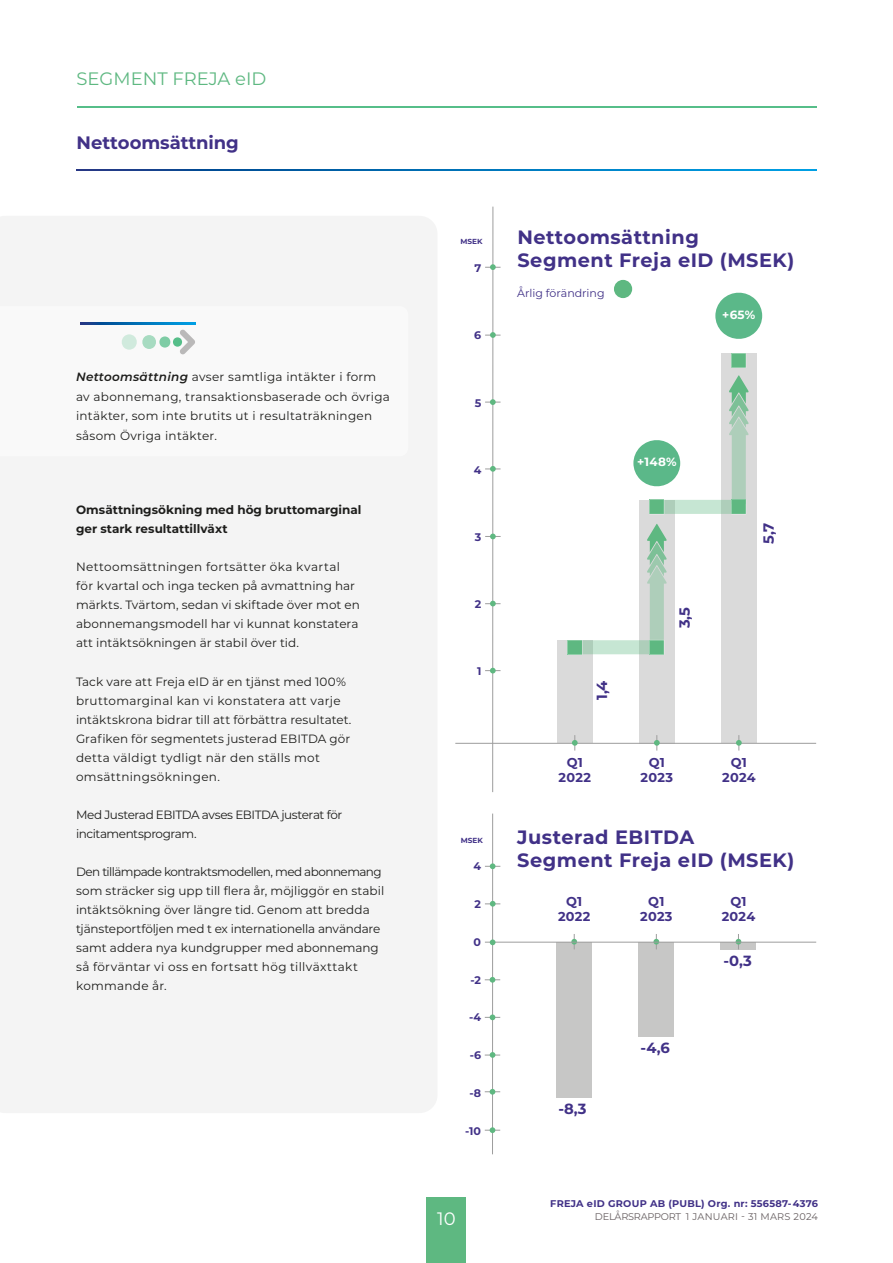
<style>
.page{position:relative;width:893px;height:1263px;background:#fff}
.page>*{position:absolute;margin:0;border:0;box-sizing:border-box;transform-origin:0 0}
.t1{font:700 19.35px/23.1px "Montserrat";letter-spacing:.025em;color:#413187}
.t2{font:18px "Montserrat";color:#5eb881}
.t3{font:700 18px "Montserrat";color:#413187}
.t4{font:18px "Montserrat";color:#fff}
.t5{font:700 14.7px "Montserrat";color:#413187}
.t6{font:700 12.9px/15.5px "Montserrat";letter-spacing:.025em;color:#413187;text-align:center}
.t7{font:12px/19px "Montserrat";letter-spacing:.01em;color:#1d1d1b}
.t8{font:12px "Montserrat";letter-spacing:.03em;color:#1d1d1b}
.t9{font:700 12px "Montserrat";color:#1d1d1b}
.t10{font:12px/19px "Montserrat";letter-spacing:-.035em;color:#1d1d1b}
.t11{font:700 12px "Montserrat";color:#fff}
.t12{font:700 11.1px "Montserrat";color:#413187}
.t13{font:11.1px "Montserrat";color:#413187}
.t14{font:700 9.75px "Montserrat";letter-spacing:.025em;color:#413187}
.t15{font:9.75px "Montserrat";color:#675f61}
.t16{font:700 7.35px "Montserrat";color:#413187}
.s1{font-weight:600;font-style:italic}
</style>
<div class="page">
<div style="left:427px;top:1197px;width:39px;height:66px;background:#5eb881"></div>
<div style="left:721px;top:354px;width:36px;height:389px;background:#dadada"></div>
<div style="left:557px;top:640px;width:36px;height:103px;background:#dadada"></div>
<div style="left:639px;top:500px;width:36px;height:243px;background:#dadada"></div>
<hr style="left:455px;top:743px;width:361px;height:1px;background:#9d9d9d">
<svg style="left:715px;top:292px;width:47px;height:47px"></svg>
<div style="left:614px;top:280px;width:18px;height:18px;background:#5eb881;border-radius:50%"></div>
<hr style="left:492px;top:207px;width:1px;height:585px;background:#9d9d9d">
<svg style="left:485px;top:264px;width:16px;height:6px"></svg>
<svg style="left:485px;top:332px;width:16px;height:6px"></svg>
<svg style="left:485px;top:466px;width:16px;height:6px"></svg>
<svg style="left:485px;top:601px;width:16px;height:5px"></svg>
<svg style="left:485px;top:668px;width:16px;height:5px"></svg>
<svg style="left:485px;top:399px;width:16px;height:6px"></svg>
<svg style="left:485px;top:534px;width:16px;height:5px"></svg>
<svg style="left:572px;top:735px;width:6px;height:15px"></svg>
<svg style="left:654px;top:735px;width:6px;height:15px"></svg>
<svg style="left:736px;top:735px;width:6px;height:15px"></svg>
<svg style="left:731px;top:353px;width:15px;height:15px"></svg>
<svg style="left:568px;top:524px;width:99px;height:131px"></svg>
<svg style="left:633px;top:375px;width:115px;height:139px"></svg>
<svg style="left:77px;top:169px;width:739px;height:1px"></svg>
<hr style="left:77px;top:106px;width:739px;height:1px;background:#56be89">
<div style="left:0;top:216px;width:437px;height:897px;background:#f4f4f4"></div>
<svg style="left:0;top:306px;width:408px;height:150px"></svg>
<svg style="left:80px;top:323px;width:115px;height:1px"></svg>
<svg style="left:122px;top:329px;width:73px;height:26px"></svg>
<div style="left:721px;top:942px;width:35px;height:7px;background:#c7c7c6"></div>
<div style="left:556px;top:942px;width:36px;height:156px;background:#c7c7c6"></div>
<div style="left:638px;top:942px;width:36px;height:94px;background:#c7c7c6"></div>
<svg style="left:571px;top:934px;width:6px;height:15px"></svg>
<svg style="left:653px;top:934px;width:6px;height:15px"></svg>
<svg style="left:736px;top:934px;width:5px;height:15px"></svg>
<hr style="left:485px;top:942px;width:331px;height:1px;background:#9d9d9d">
<hr style="left:492px;top:813px;width:1px;height:341px;background:#9d9d9d">
<svg style="left:485px;top:1014px;width:15px;height:6px"></svg>
<svg style="left:485px;top:1052px;width:15px;height:6px"></svg>
<svg style="left:485px;top:1089px;width:15px;height:5px"></svg>
<svg style="left:485px;top:977px;width:15px;height:6px"></svg>
<svg style="left:485px;top:863px;width:15px;height:6px"></svg>
<svg style="left:485px;top:901px;width:15px;height:6px"></svg>
<svg style="left:490px;top:939px;width:5px;height:6px"></svg>
<svg style="left:485px;top:1127px;width:15px;height:6px"></svg>
<p class="t2" style="left:77px;top:67px;width:191px">SEGMENT FREJA eID</p>
<p class="t3" style="left:77px;top:130px;width:164px">Nettoomsättning</p>
<h3 class="t7" style="left:76px;top:367px;width:315px;line-height:19.5px"><span class="s1">Nettoomsättning</span> avser samtliga intäkter i form av abonnemang, transaktionsbaserade och övriga intäkter, som inte brutits ut i resultaträkningen såsom Övriga intäkter.</h3>
<p class="t9" style="left:76px;top:501px;width:287px">Omsättningsökning med hög bruttomarginal</p>
<p class="t9" style="left:76px;top:520px;width:153px">ger stark resultattillväxt</p>
<p class="t8" style="left:76px;top:559px;width:265px">Nettoomsättningen fortsätter öka kvartal</p>
<p class="t7" style="left:76px;top:576px;width:281px">för kvartal och inga tecken på avmattning har</p>
<p class="t7" style="left:76px;top:595px;width:286px">märkts. Tvärtom, sedan vi skiftade över mot en</p>
<p class="t7" style="left:76px;top:614px;width:284px">abonnemangsmodell har vi kunnat konstatera</p>
<p class="t7" style="left:76px;top:633px;width:225px">att intäktsökningen är stabil över tid.</p>
<p class="t7" style="left:76px;top:671px;width:272px">Tack vare att Freja eID är en tjänst med 100%</p>
<p class="t7" style="left:76px;top:690px;width:266px">bruttomarginal kan vi konstatera att varje</p>
<p class="t7" style="left:76px;top:709px;width:277px">intäktskrona bidrar till att förbättra resultatet.</p>
<p class="t7" style="left:76px;top:728px;width:276px">Grafiken för segmentets justerad EBITDA gör</p>
<p class="t8" style="left:76px;top:749px;width:245px">detta väldigt tydligt när den ställs mot</p>
<p class="t8" style="left:76px;top:768px;width:146px">omsättningsökningen.</p>
<p class="t10" style="left:76px;top:805px;width:268px">Med Justerad EBITDA avses EBITDA justerat för incitamentsprogram.</p>
<p class="t7" style="left:76px;top:862px;width:310px">Den tillämpade kontraktsmodellen, med abonnemang som sträcker sig upp till flera år, möjliggör en stabil intäktsökning över längre tid. Genom att bredda tjänsteportföljen med t ex internationella användare samt addera nya kundgrupper med abonnemang så förväntar vi oss en fortsatt hög tillväxttakt kommande år.</p>
<p class="t16" style="left:460px;top:236px;width:24px">MSEK</p>
<p class="t12" style="left:474px;top:260px;width:8px">7</p>
<p class="t12" style="left:474px;top:327px;width:9px">6</p>
<p class="t12" style="left:475px;top:395px;width:8px">5</p>
<p class="t12" style="left:474px;top:462px;width:9px">4</p>
<p class="t12" style="left:475px;top:529px;width:8px">3</p>
<p class="t12" style="left:475px;top:596px;width:8px">2</p>
<p class="t12" style="left:477px;top:663px;width:6px">1</p>
<p class="t16" style="left:461px;top:835px;width:24px">MSEK</p>
<p class="t12" style="left:473px;top:858px;width:9px">4</p>
<p class="t12" style="left:475px;top:896px;width:8px">2</p>
<p class="t12" style="left:474px;top:934px;width:9px">0</p>
<p class="t12" style="left:470px;top:972px;width:12px">-2</p>
<p class="t12" style="left:469px;top:1009px;width:13px">-4</p>
<p class="t12" style="left:470px;top:1047px;width:13px">-6</p>
<p class="t12" style="left:469px;top:1085px;width:13px">-8</p>
<p class="t12" style="left:465px;top:1122px;width:17px">-10</p>
<h2 class="t4" style="left:437px;top:1206px;width:20px">10</h2>
<p class="t1" style="left:517px;top:224px;width:278px">Nettoomsättning<br>Segment Freja eID (MSEK)</p>
<p class="t13" style="left:517px;top:285px;width:89px">Årlig förändring</p>
<p class="t11" style="left:722px;top:306px;width:35px">+65%</p>
<p class="t11" style="left:637px;top:453px;width:41px">+148%</p>
<p class="t5" style="left:591px;top:700px;width:21px;rotate:-90deg">1,4</p>
<p class="t5" style="left:674px;top:628px;width:23px;rotate:-90deg">3,5</p>
<p class="t5" style="left:758px;top:544px;width:23px;rotate:-90deg">5,7</p>
<p class="t6" style="left:559px;top:754px;width:34px">Q1<br>2022</p>
<p class="t6" style="left:641px;top:754px;width:34px">Q1<br>2023</p>
<p class="t6" style="left:722px;top:754px;width:35px">Q1<br>2024</p>
<p class="t1" style="left:517px;top:824px;width:279px">Justerad EBITDA<br>Segment Freja eID (MSEK)</p>
<p class="t6" style="left:558px;top:893px;width:34px">Q1<br>2022</p>
<p class="t6" style="left:640px;top:893px;width:34px">Q1<br>2023</p>
<p class="t6" style="left:722px;top:893px;width:35px">Q1<br>2024</p>
<p class="t5" style="left:558px;top:1098px;width:30px">-8,3</p>
<p class="t5" style="left:641px;top:1037px;width:31px">-4,6</p>
<p class="t5" style="left:723px;top:950px;width:30px">-0,3</p>
<p class="t14" style="left:550px;top:1196px;width:269px">FREJA eID GROUP AB (PUBL) Org. nr: 556587-4376</p>
<p class="t15" style="left:595px;top:1210px;width:225px">DELÅRSRAPPORT 1 JANUARI - 31 MARS 2024</p>
</div>
